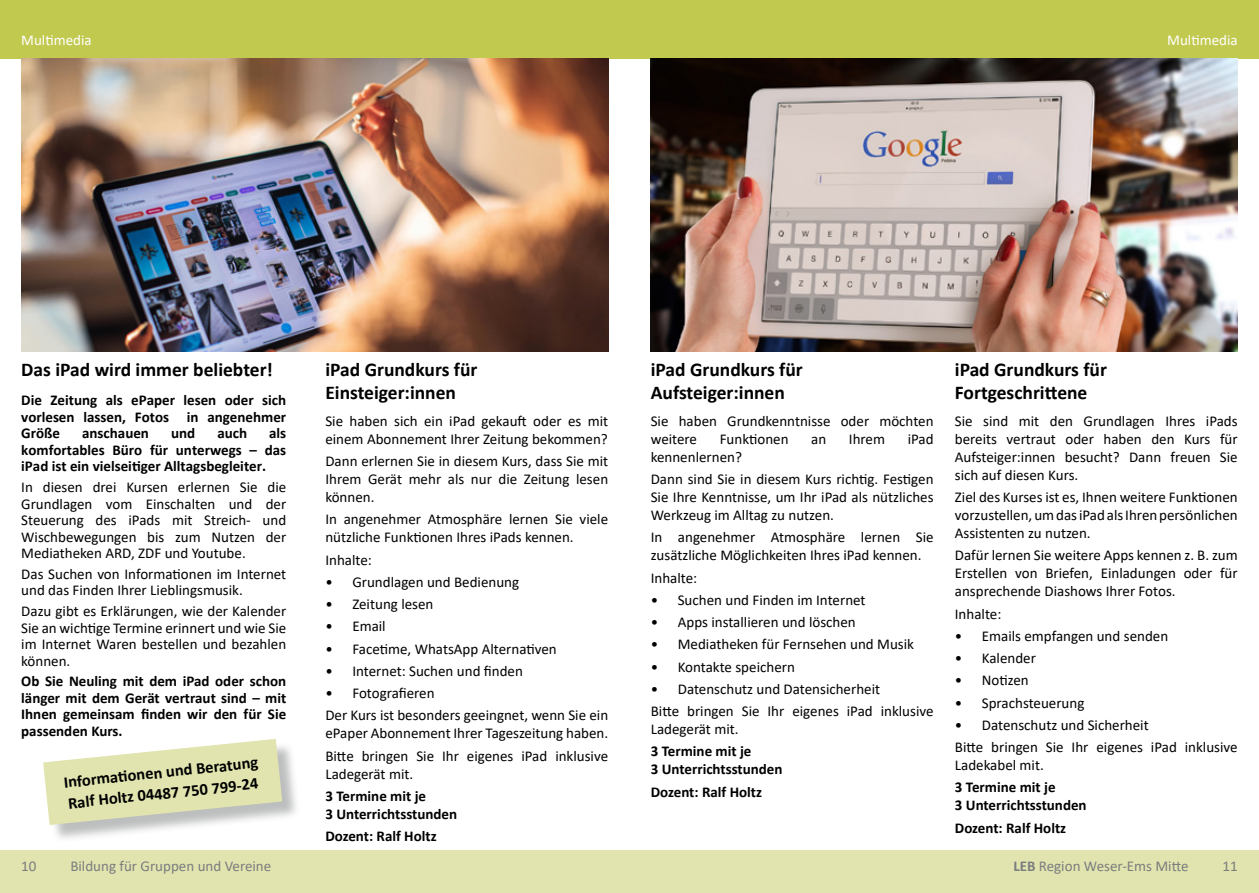
<style>
.page{position:relative;width:1259px;height:893px;background:#fff}
.page>*{position:absolute;margin:0;border:0;box-sizing:border-box;transform-origin:0 0}
.t1{font:700 19.5px/23.4px "Calibri";color:#000}
.t2{font:700 16.5px/21px "Calibri";color:#000}
.t3{font:15px/18px "Calibri";color:#000}
.t4{font:700 15px/16.5px "Calibri";color:#000}
.t5{font:15px "Calibri";color:#7b7d7e}
.t6{font:15px "Calibri";color:#fff}
.s1{font-weight:700}
</style>
<div class="page">
<div style="left:0;top:850px;width:1259px;height:43px;background:#e1e4af"></div>
<div style="left:0;top:0;width:1259px;height:58px;background:#c1c94f"></div>
<img style="left:651px;top:58px;width:586px;height:294px">
<div style="left:46px;top:742px;width:254px;height:101px;background:#7b7d7e;opacity:.5"></div>
<svg style="left:43px;top:739px;width:239px;height:86px"></svg>
<img style="left:21px;top:58px;width:587px;height:294px">
<p class="t6" style="left:21px;top:30px;width:72px">Multimedia</p>
<p class="t6" style="left:1167px;top:30px;width:72px">Multimedia</p>
<h1 class="t1" style="left:21px;top:358px;width:253px">Das iPad wird immer beliebter!</h1>
<p class="t4" style="left:21px;top:392px;width:266px;text-align:justify">Die Zeitung als ePaper lesen oder sich vorlesen lassen, Fotos in angenehmer Größe</p>
<p class="t4" style="left:21px;top:425px;width:266px;text-align:justify;text-indent:248px">als komfortables Büro für unterwegs – das iPad ist ein vielseitiger Alltagsbegleiter.</p>
<p class="t3" style="left:21px;top:478px;width:266px;line-height:16.5px;text-align:justify">In diesen drei Kursen erlernen Sie die Grundlagen vom Einschalten und der Steuerung des iPads mit Streich- und Wischbewegungen bis zum Nutzen der Mediatheken ARD, ZDF und Youtube.</p>
<p class="t3" style="left:21px;top:565px;width:266px;line-height:16.5px">Das Suchen von Informationen im Internet und das Finden Ihrer Lieblingsmusik.</p>
<p class="t3" style="left:21px;top:602px;width:266px;line-height:16.5px;text-align:justify">Dazu gibt es Erklärungen, wie der Kalender Sie an wichtige Termine erinnert und wie Sie im Internet Waren bestellen und bezahlen können.</p>
<p class="t4" style="left:21px;top:673px;width:266px;text-align:justify">Ob Sie Neuling mit dem iPad oder schon länger mit dem Gerät vertraut sind – mit Ihnen gemeinsam finden wir den für Sie passenden Kurs.</p>
<p class="t4" style="left:82px;top:425px;width:68px">anschauen</p>
<p class="t4" style="left:171px;top:425px;width:26px">und</p>
<p class="t4" style="left:217px;top:425px;width:31px">auch</p>
<p class="t2" style="left:63px;top:772px;width:197px;rotate:-6deg">Informati onen und Beratung<br>Ralf Holtz 04487 750 799-24</p>
<h1 class="t1" style="left:325px;top:358px;width:154px">iPad Grundkurs für<br>Einsteiger:innen</h1>
<p class="t3" style="left:325px;top:412px;width:284px">Sie haben sich ein iPad gekauft oder es mit einem Abonnement Ihrer Zeitung bekommen?</p>
<p class="t3" style="left:325px;top:452px;width:284px;text-align:justify">Dann erlernen Sie in diesem Kurs, dass Sie mit Ihrem Gerät mehr als nur die Zeitung lesen können.</p>
<p class="t3" style="left:325px;top:510px;width:284px">In angenehmer Atmosphäre lernen Sie viele nützliche Funktionen Ihres iPads kennen.</p>
<p class="t3" style="left:325px;top:550px;width:48px">Inhalte:</p>
<p class="t3" style="left:325px;top:573px;width:195px">• Grundlagen und Bedienung</p>
<p class="t3" style="left:325px;top:595px;width:110px">• Zeitung lesen</p>
<p class="t3" style="left:325px;top:617px;width:62px">• Email</p>
<p class="t3" style="left:325px;top:639px;width:233px">• Facetime, WhatsApp Alternativen</p>
<p class="t3" style="left:325px;top:662px;width:199px">• Internet: Suchen und finden</p>
<p class="t3" style="left:325px;top:682px;width:284px;line-height:22.2px">• Fotografieren<br>Der Kurs ist besonders geeingnet, wenn Sie ein</p>
<p class="t3" style="left:325px;top:722px;width:284px;line-height:22.2px">ePaper Abonnement Ihrer Tageszeitung haben.<br>Bitte bringen Sie Ihr eigenes iPad inklusive</p>
<p class="t3" style="left:325px;top:764px;width:89px">Ladegerät mit.</p>
<p class="t4" style="left:325px;top:787px;width:133px;line-height:18px">3 Termine mit je<br>3 Unterrichtsstunden</p>
<p class="t4" style="left:325px;top:828px;width:113px">Dozent: Ralf Holtz</p>
<h1 class="t1" style="left:651px;top:358px;width:154px">iPad Grundkurs für<br>Aufsteiger:innen</h1>
<p class="t3" style="left:651px;top:412px;width:284px">Sie haben Grundkenntnisse oder möchten weitere</p>
<p class="t3" style="left:719px;top:430px;width:70px">Funktionen</p>
<p class="t3" style="left:811px;top:430px;width:17px">an</p>
<p class="t3" style="left:849px;top:430px;width:38px">Ihrem</p>
<p class="t3" style="left:907px;top:430px;width:27px">iPad</p>
<p class="t3" style="left:651px;top:445px;width:284px;line-height:22.2px">kennenlernen?<br>Dann sind Sie in diesem Kurs richtig. Festigen</p>
<p class="t3" style="left:651px;top:488px;width:284px">Sie Ihre Kenntnisse, um Ihr iPad als nützliches<br>Werkzeug im Alltag zu nutzen.</p>
<p class="t3" style="left:651px;top:528px;width:284px">In angenehmer Atmosphäre lernen Sie zusätzliche Möglichkeiten Ihres iPad kennen.</p>
<p class="t3" style="left:651px;top:568px;width:48px">Inhalte:</p>
<p class="t3" style="left:651px;top:591px;width:216px">• Suchen und Finden im Internet</p>
<p class="t3" style="left:651px;top:613px;width:207px">• Apps installieren und löschen</p>
<p class="t3" style="left:651px;top:635px;width:265px">• Mediatheken für Fernsehen und Musik</p>
<p class="t3" style="left:651px;top:657px;width:146px">• Kontakte speichern</p>
<p class="t3" style="left:651px;top:677px;width:284px;line-height:22.2px">• Datenschutz und Datensicherheit<br>Bitte bringen Sie Ihr eigenes iPad inklusive</p>
<p class="t3" style="left:651px;top:720px;width:89px">Ladegerät mit.</p>
<p class="t4" style="left:651px;top:742px;width:133px;line-height:18px">3 Termine mit je<br>3 Unterrichtsstunden</p>
<p class="t4" style="left:651px;top:783px;width:113px">Dozent: Ralf Holtz</p>
<h1 class="t1" style="left:955px;top:358px;width:154px">iPad Grundkurs für<br>Fortgeschrittene</h1>
<p class="t3" style="left:955px;top:412px;width:284px;text-align:justify">Sie sind mit den Grundlagen Ihres iPads bereits vertraut oder haben den Kurs für Aufsteiger:innen besucht? Dann freuen Sie sich auf diesen Kurs.</p>
<p class="t3" style="left:955px;top:488px;width:284px;text-align:justify">Ziel des Kurses ist es, Ihnen weitere Funktionen vorzustellen, um das iPad als Ihren persönlichen Assistenten zu nutzen.</p>
<p class="t3" style="left:955px;top:546px;width:284px;text-align:justify">Dafür lernen Sie weitere Apps kennen z. B. zum Erstellen von Briefen, Einladungen oder für ansprechende Diashows Ihrer Fotos.</p>
<p class="t3" style="left:955px;top:604px;width:48px">Inhalte:</p>
<p class="t3" style="left:955px;top:627px;width:215px">• Emails empfangen und senden</p>
<p class="t3" style="left:955px;top:649px;width:83px">• Kalender</p>
<p class="t3" style="left:955px;top:671px;width:75px">• Notizen</p>
<p class="t3" style="left:955px;top:693px;width:131px">• Sprachsteuerung</p>
<p class="t3" style="left:955px;top:713px;width:284px;line-height:22.2px">• Datenschutz und Sicherheit<br>Bitte bringen Sie Ihr eigenes iPad inklusive</p>
<p class="t3" style="left:955px;top:756px;width:90px">Ladekabel mit.</p>
<p class="t4" style="left:955px;top:778px;width:133px;line-height:18px">3 Termine mit je<br>3 Unterrichtsstunden</p>
<p class="t4" style="left:955px;top:819px;width:113px">Dozent: Ralf Holtz</p>
<p class="t5" style="left:21px;top:856px;width:17px">10</p>
<p class="t5" style="left:70px;top:856px;width:202px">Bildung für Gruppen und Vereine</p>
<p class="t5" style="left:1013px;top:856px;width:177px"><span class="s1">LEB</span> Region Weser-Ems Mitte</p>
<p class="t5" style="left:1222px;top:856px;width:17px">11</p>
</div>
